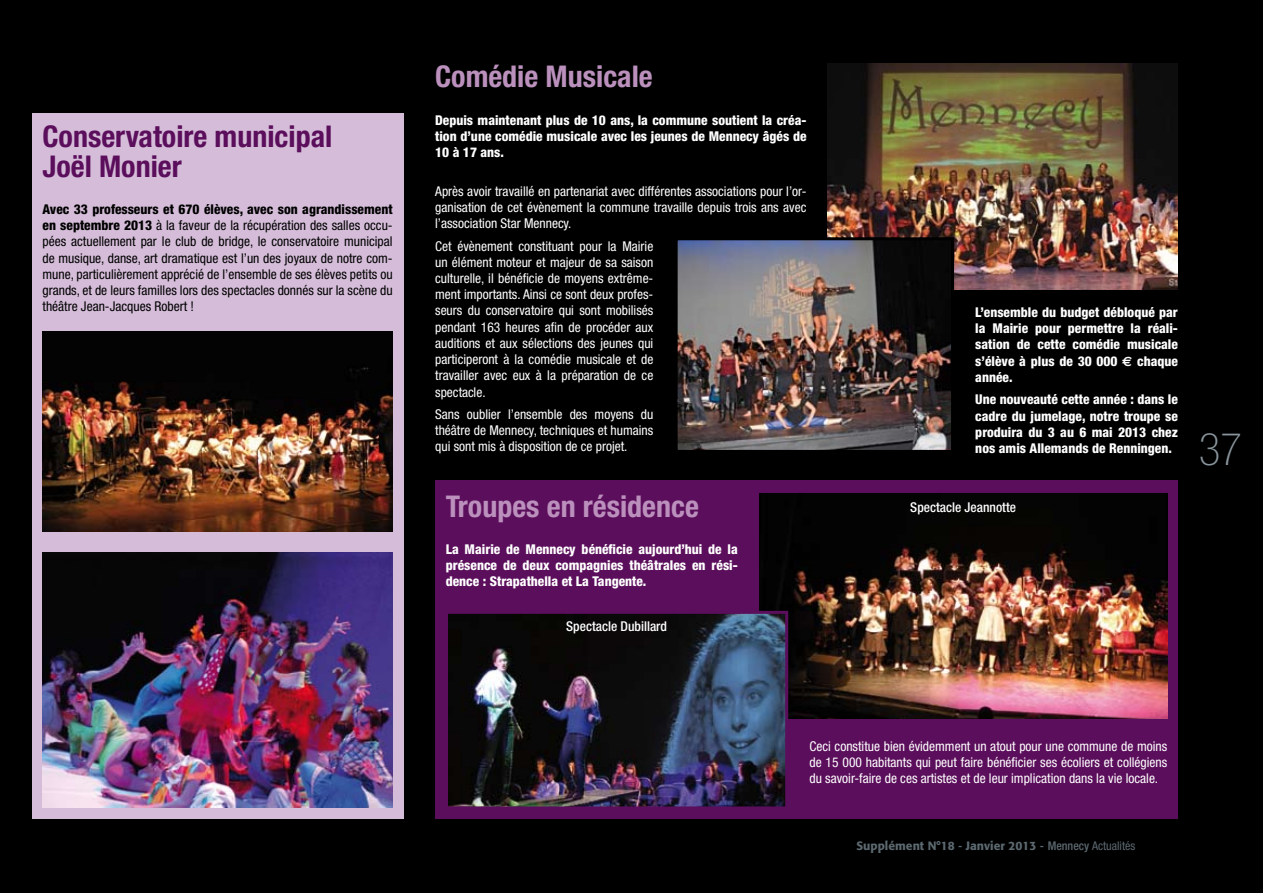
<style>
.page{position:relative;width:1263px;height:893px;background:#000}
.page>*{position:absolute;margin:0;border:0;box-sizing:border-box;transform-origin:0 0}
.t1{font:100 condensed 45px "Helvetica Neue";color:#89959c}
.t2{font:700 condensed 30px "Helvetica Neue";color:#bb90bd}
.t3{font:700 condensed 30px/30px "Helvetica Neue";color:#5b0e5b}
.t4{font:condensed 13.5px/16.2px "Helvetica Neue";color:#fff;text-align:justify}
.t5{font:800 condensed 13.5px/16.2px "Helvetica Neue";color:#fff;text-align:justify}
.t6{font:condensed 13.5px/16.2px "Helvetica Neue";color:#000;text-align:justify}
.t7{font:500 condensed 13.5px "Helvetica Neue";color:#fff}
.t8{font:500 12px "Formata";color:#5c6970}
.s1{font-weight:800}
.s2{font-family:"Euro Sans";font-weight:700;font-stretch:normal}
.s3{font-family:"Helvetica Neue";font-stretch:condensed}
.s4{font-family:"Helvetica Neue";font-weight:400;font-stretch:condensed}
</style>
<div class="page">
<div style="left:32px;top:113px;width:371px;height:706px;background:#d5bdd9"></div>
<div style="left:435px;top:480px;width:743px;height:339px;background:#5b0e5b"></div>
<img style="left:828px;top:64px;width:350px;height:225px">
<img style="left:43px;top:553px;width:350px;height:255px">
<img style="left:43px;top:332px;width:350px;height:199px">
<img style="left:679px;top:241px;width:271px;height:208px">
<div style="left:675px;top:237px;width:279px;height:216px;border:3px solid #000"></div>
<img style="left:759px;top:493px;width:408px;height:226px">
<img style="left:449px;top:615px;width:335px;height:190px">
<div style="left:445px;top:611px;width:343px;height:198px;border:3px solid #5b0e5b"></div>
<h2 class="t3" style="left:43px;top:121px;width:291px">Conservatoire municipal<br>Joël Monier</h2>
<p class="t6" style="left:43px;top:201px;width:352px"><span class="s1">Avec 33 professeurs et 670 élèves, avec son agrandissement en septembre 2013</span> à la faveur de la récupération des salles occu&shy;pées actuellement par le club de bridge, le conservatoire municipal de musique, danse, art dramatique est l’un des joyaux de notre com&shy;mune, particulièrement apprécié de l’ensemble de ses élèves petits ou grands, et de leurs familles lors des spectacles donnés sur la scène du théâtre Jean-Jacques Robert !</p>
<h2 class="t2" style="left:435px;top:58px;width:219px">Comédie Musicale</h2>
<p class="t5" style="left:435px;top:111px;width:373px">Depuis maintenant plus de 10 ans, la commune soutient la créa&shy;tion d’une comédie musicale avec les jeunes de Mennecy âgés de 10 à 17 ans.</p>
<p class="t4" style="left:435px;top:183px;width:373px">Après avoir travaillé en partenariat avec différentes associations pour l’or&shy;ganisation de cet évènement la commune travaille depuis trois ans avec l’association Star Mennecy.</p>
<p class="t4" style="left:435px;top:238px;width:220px">Cet évènement constituant pour la Mairie un élément moteur et majeur de sa saison culturelle, il bénéficie de moyens extrême&shy;ment importants. Ainsi ce sont deux profes&shy;seurs du conservatoire qui sont mobilisés pendant 163 heures afin de procéder aux auditions et aux sélections des jeunes qui participeront à la comédie musicale et de travailler avec eux à la préparation de ce spectacle.</p>
<p class="t4" style="left:435px;top:406px;width:220px">Sans oublier l’ensemble des moyens du théâtre de Mennecy, techniques et humains qui sont mis à disposition de ce projet.</p>
<h2 class="t2" style="left:446px;top:488px;width:255px">Troupes en résidence</h2>
<p class="t5" style="left:446px;top:541px;width:293px">La Mairie de Mennecy bénéficie aujourd’hui de la présence de deux compagnies théâtrales en rési&shy;dence : Strapathella et La Tangente.</p>
<p class="t7" style="left:566px;top:619px;width:102px">Spectacle Dubillard</p>
<p class="t5" style="left:975px;top:304px;width:204px">L’ensemble du budget débloqué par la Mairie pour permettre la réali&shy;sation de cette comédie musicale s’élève à plus de 30 000 <span class="s2">€</span> chaque année.</p>
<p class="t5" style="left:975px;top:391px;width:204px">Une nouveauté cette année : dans le cadre du jumelage, notre troupe se produira du 3 au 6 mai 2013 chez nos amis Allemands de Renningen.</p>
<p class="t7" style="left:910px;top:499px;width:107px">Spectacle Jeannotte</p>
<h1 class="t1" style="left:1199px;top:424px;width:45px">37</h1>
<p class="t4" style="left:809px;top:738px;width:359px">Ceci constitue bien évidemment un atout pour une commune de moins de 15 000 habitants qui peut faire bénéficier ses écoliers et collégiens du savoir-faire de ces artistes et de leur implication dans la vie locale.</p>
<p class="t8" style="left:856px;top:839px;width:280px">Supplément N°18 <span class="s3">-</span> Janvier 2013 <span class="s3">- Mennecy</span> <span class="s4">Actualités</span></p>
</div>
